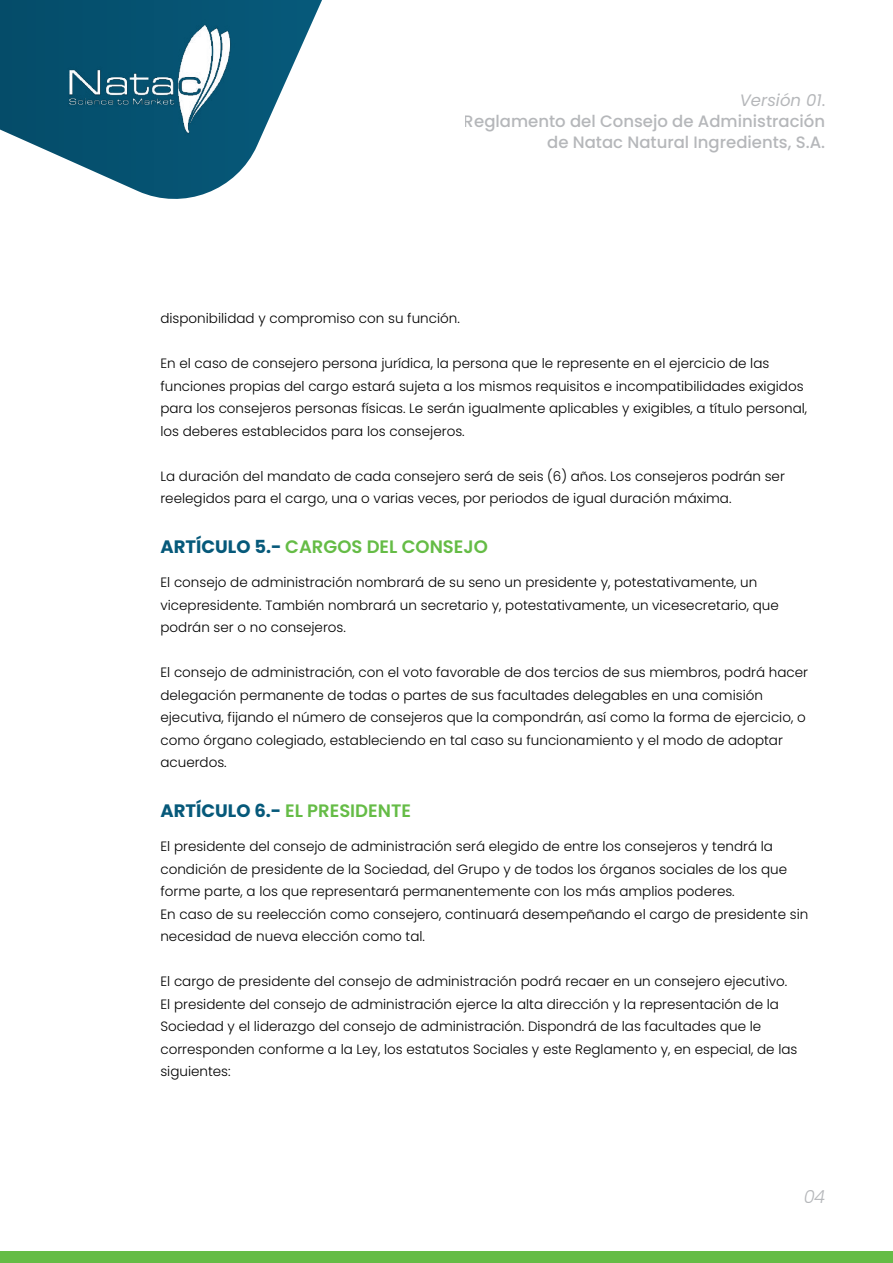
<style>
.page{position:relative;width:893px;height:1263px;background:#fff}
.page>*{position:absolute;margin:0;border:0;box-sizing:border-box;transform-origin:0 0}
.t1{font:600 18px "Poppins";color:#65bc46}
.t2{font:italic 300 18px "Poppins";color:#84878c}
.t3{font:500 16.5px/21px "Poppins";color:#84878c;text-align:right}
.t4{font:300 13.5px/22.5px "Poppins";color:#000}
.s1{font-weight:400;font-style:italic}
.s2{font-weight:400}
.s3{font-weight:700;color:#06597a}
</style>
<div class="page">
<svg style="left:0;top:0;width:322px;height:199px"></svg>
<img style="left:57px;top:9px;width:186px;height:137px">
<div style="left:0;top:1251px;width:893px;height:12px;background:#65bc46"></div>
<p class="t3" style="left:464px;top:90px;width:363px"><span class="s1">Versión 01</span><span class="s2">.<br></span>Reglamento del Consejo de Administración de Natac Natural Ingredients, S.A.</p>
<p class="t4" style="left:160px;top:307px;width:301px">disponibilidad y compromiso con su función.</p>
<p class="t4" style="left:160px;top:352px;width:648px">En el caso de consejero persona jurídica, la persona que le represente en el ejercicio de las funciones propias del cargo estará sujeta a los mismos requisitos e incompatibilidades exigidos para los consejeros personas físicas. Le serán igualmente aplicables y exigibles, a título personal, los deberes establecidos para los consejeros.</p>
<p class="t4" style="left:160px;top:465px;width:626px">La duración del mandato de cada consejero será de seis (6) años. Los consejeros podrán ser reelegidos para el cargo, una o varias veces, por periodos de igual duración máxima.</p>
<h1 class="t1" style="left:160px;top:536px;width:329px"><span class="s3">ARTÍCULO 5.-</span> CARGOS DEL CONSEJO</h1>
<p class="t4" style="left:160px;top:571px;width:620px">El consejo de administración nombrará de su seno un presidente y, potestativamente, un vicepresidente. También nombrará un secretario y, potestativamente, un vicesecretario, que podrán ser o no consejeros.</p>
<p class="t4" style="left:160px;top:661px;width:649px">El consejo de administración, con el voto favorable de dos tercios de sus miembros, podrá hacer delegación permanente de todas o partes de sus facultades delegables en una comisión ejecutiva, fijando el número de consejeros que la compondrán, así como la forma de ejercicio, o como órgano colegiado, estableciendo en tal caso su funcionamiento y el modo de adoptar acuerdos.</p>
<h1 class="t1" style="left:160px;top:800px;width:252px"><span class="s3">ARTÍCULO 6.-</span> EL PRESIDENTE</h1>
<p class="t4" style="left:160px;top:835px;width:649px">El presidente del consejo de administración será elegido de entre los consejeros y tendrá la condición de presidente de la Sociedad, del Grupo y de todos los órganos sociales de los que forme parte, a los que representará permanentemente con los más amplios poderes.<br>En caso de su reelección como consejero, continuará desempeñando el cargo de presidente sin necesidad de nueva elección como tal.</p>
<p class="t4" style="left:160px;top:970px;width:638px">El cargo de presidente del consejo de administración podrá recaer en un consejero ejecutivo.<br>El presidente del consejo de administración ejerce la alta dirección y la representación de la Sociedad y el liderazgo del consejo de administración. Dispondrá de las facultades que le corresponden conforme a la Ley, los estatutos Sociales y este Reglamento y, en especial, de las siguientes:</p>
<h1 class="t2" style="left:803px;top:1186px;width:24px">04</h1>
</div>
